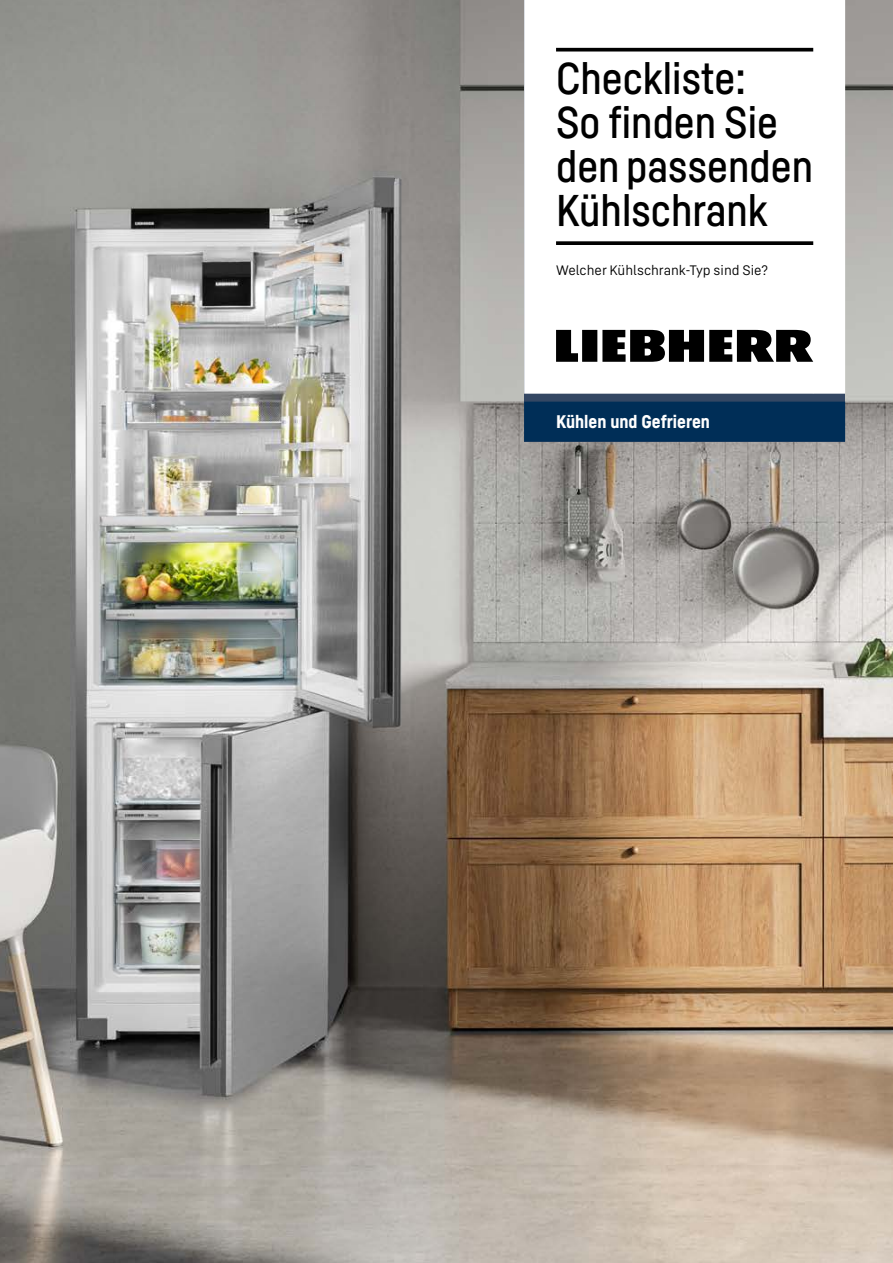
<style>
.page{position:relative;width:893px;height:1263px;background:#fff}
.page>*{position:absolute;margin:0;border:0;box-sizing:border-box;transform-origin:0 0}
.t1{font:43.8px/43.8px "Liebherr Head";color:#000}
.t2{font:900 18px "Liebherr Head";color:#fff}
.t3{font:13.5px "Liebherr Text";color:#000}
</style>
<div class="page">
<img style="left:0;top:0;width:893px;height:1263px">
<svg style="left:524px;top:0;width:321px;height:394px"></svg>
<div style="left:524px;top:402px;width:321px;height:39px;background:#002e57"></div>
<svg style="left:556px;top:48px;width:257px;height:4px"></svg>
<svg style="left:556px;top:241px;width:257px;height:4px"></svg>
<svg style="left:556px;top:330px;width:257px;height:32px"></svg>
<p class="t1" style="left:556px;top:55px;width:259px">Checkliste:<br>So finden Sie den passenden<br>Kühlschrank</p>
<p class="t3" style="left:556px;top:262px;width:214px">Welcher Kühlschrank-Typ sind Sie?</p>
<p class="t2" style="left:556px;top:410px;width:155px">Kühlen und Gefrieren</p>
</div>
